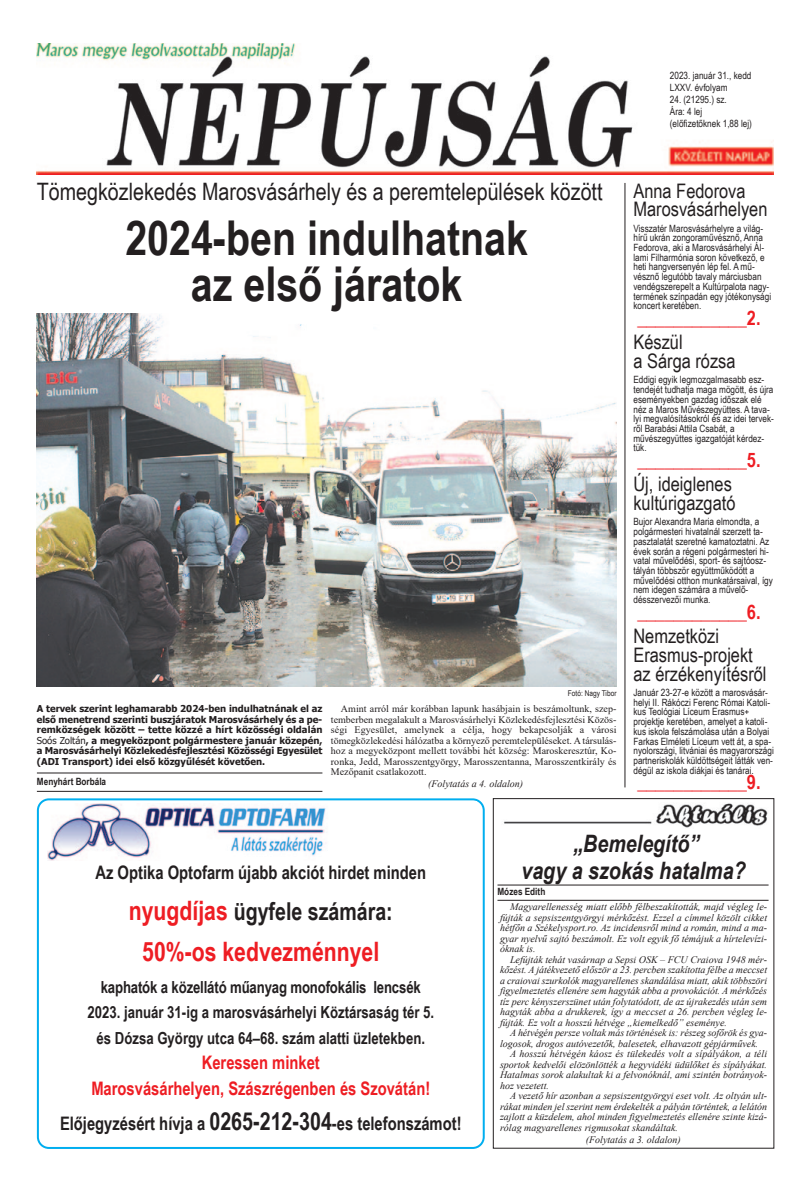
<style>
.page{position:relative;width:811px;height:1191px;background:#fff}
.page>*{position:absolute;margin:0;border:0;box-sizing:border-box;transform-origin:0 0}
.t1{font:700 48px/46px "Arial Narrow";color:#231f20;text-align:center}
.t2{font:700 26.7px "Arial Narrow";color:#ee1d23}
.t3{font:700 24.7px "Arial Narrow";color:#231f20}
.t4{font:24px "Arial Narrow";color:#231f20}
.t5{font:italic 700 24px/27px "Arial Narrow";color:#231f20;text-align:center}
.t6{font:20px/18.7px "Arial Narrow";color:#231f20}
.t7{font:700 20px "Arial Narrow";color:#ee1d23}
.t8{font:700 18.6px "Arial Narrow";color:#231f20}
.t9{font:700 18.6px/25.5px "Arial Narrow";color:#ee1d23;text-align:center}
.t10{font:700 16.6px/25.5px "Arial Narrow";color:#231f20;text-align:center}
.t11{font:italic 10px/10.5px "Times New Roman";color:#231f20;text-align:justify}
.t12{font:10px/9.7px "Arial Narrow";color:#231f20}
.t13{font:10px/10.5px "Times New Roman";letter-spacing:.005em;color:#231f20;text-align:justify}
.t14{font:700 10px "Arial Narrow";color:#231f20}
.t15{font:700 9.5px/10.5px "Tahoma";color:#231f20;text-align:justify}
.t16{font:8px "Arial Narrow";color:#231f20}
.s1{font-weight:400}
.s2{font-size:26.7px;color:#ee1d23}
.s3{font-size:24.8px}
</style>
<div class="page">
<img style="left:37px;top:44px;width:737px;height:130px">
<div style="left:493px;top:798px;width:281px;height:350px;border:1px solid #231f20"></div>
<hr style="left:497px;top:900px;width:271px;height:1px;background:#231f20">
<hr style="left:497px;top:885px;width:271px;height:1px;background:#231f20">
<img style="left:504px;top:803px;width:264px;height:25px">
<hr style="left:37px;top:791px;width:285px;height:1px;background:#231f20">
<hr style="left:37px;top:773px;width:285px;height:1px;background:#231f20">
<hr style="left:625px;top:183px;width:1px;height:604px;background:#231f20">
<img style="left:36px;top:313px;width:580px;height:373px">
<svg style="left:37px;top:798px;width:448px;height:351px"></svg>
<div style="left:48px;top:801px;width:428px;height:59px;background:#fff"></div>
<img style="left:48px;top:803px;width:278px;height:57px">
<p class="t12" style="left:670px;top:70px;width:83px">2023. január 31., kedd</p>
<p class="t12" style="left:670px;top:82px;width:59px">LXXV. évfolyam</p>
<p class="t12" style="left:670px;top:94px;width:58px">24. (21295.) sz.</p>
<p class="t12" style="left:670px;top:106px;width:34px">Ára: 4 lej</p>
<p class="t12" style="left:670px;top:118px;width:84px">(előfizetőknek 1,88 lej)</p>
<p class="t4" style="left:37px;top:178px;width:567px">Tömegközlekedés Marosvásárhely és a peremtelepülések között</p>
<p class="t1" style="left:125px;top:214px;width:404px">2024-ben indulhatnak az első járatok</p>
<p class="t16" style="left:568px;top:688px;width:50px">Fotó: Nagy Tibor</p>
<p class="t15" style="left:37px;top:703px;width:287px">A tervek szerint leghamarabb 2024-ben indulhatnának el az első menetrend szerinti buszjáratok Marosvásárhely és a pe&shy;remközségek között – tette közzé a hírt közösségi oldalán <span class="s1">Soós Zoltán</span>, a megyeközpont polgármestere január közepén, a Marosvásárhelyi Közlekedésfejlesztési Közösségi Egyesület (ADI Transport) idei első közgyűlését követően.</p>
<p class="t13" style="left:331px;top:703px;width:287px;text-indent:10px">Amint arról már korábban lapunk hasábjain is beszámoltunk, szep&shy;temberben megalakult a Marosvásárhelyi Közlekedésfejlesztési Közös&shy;ségi Egyesület, amelynek a célja, hogy bekapcsolják a városi tömegközlekedési hálózatba a környező peremtelepüléseket. A társulás&shy;hoz a megyeközpont mellett további hét község: Maroskeresztúr, Ko&shy;ronka, Jedd, Marosszentgyörgy, Marosszentanna, Marosszentkirály és Mezőpanit csatlakozott.</p>
<p class="t14" style="left:37px;top:775px;width:71px">Menyhárt Borbála</p>
<p class="t11" style="left:428px;top:778px;width:97px">(Folytatás a 4. oldalon)</p>
<p class="t6" style="left:633px;top:181px;width:135px">Anna Fedorova<br>Marosvásárhelyen</p>
<p class="t12" style="left:633px;top:223px;width:139px">Visszatér Marosvásárhelyre a világ&shy;hírű ukrán zongoraművésznő, Anna Fedorova, aki a Marosvásárhelyi Ál&shy;lami Filharmónia soron következő, e heti hangversenyén lép fel. A mű&shy;vésznő legutóbb tavaly márciusban vendégszerepelt a Kultúrpalota nagy&shy;termének színpadán egy jótékonysági koncert keretében.</p>
<p class="t7" style="left:637px;top:306px;width:125px">____________2.</p>
<p class="t6" style="left:633px;top:333px;width:104px">Készül<br>a Sárga rózsa</p>
<p class="t12" style="left:633px;top:375px;width:142px">Eddigi egyik legmozgalmasabb esz&shy;tendejét tudhatja maga mögött, és újra eseményekben gazdag időszak elé néz a Maros Művészegyüttes. A tava&shy;lyi megvalósításokról és az idei tervek&shy;ről Barabási Attila Csabát, a művészegyüttes igazgatóját kérdez&shy;tük.</p>
<p class="t7" style="left:637px;top:448px;width:125px">____________5.</p>
<p class="t6" style="left:633px;top:475px;width:104px">Új, ideiglenes kultúrigazgató</p>
<p class="t12" style="left:633px;top:517px;width:141px">Bujor Alexandra Maria elmondta, a polgármesteri hivatalnál szerzett ta&shy;pasztalatát szeretné kamatoztatni. Az évek során a régeni polgármesteri hi&shy;vatal művelődési, sport- és sajtóosz&shy;tályán többször együttműködött a művelődési otthon munkatársaival, így nem idegen számára a művelő&shy;désszervezői munka.</p>
<p class="t7" style="left:637px;top:600px;width:125px">____________6.</p>
<p class="t6" style="left:633px;top:626px;width:135px">Nemzetközi<br>Erasmus-projekt az érzékenyítésről</p>
<p class="t12" style="left:633px;top:687px;width:142px">Január 23-27-e között a marosvásár&shy;helyi II. Rákóczi Ferenc Római Katoli&shy;kus Teológiai Líceum Erasmus+ projektje keretében, amelyet a katoli&shy;kus iskola felszámolása után a Bolyai Farkas Elméleti Líceum vett át, a spa&shy;nyolországi, litvániai és magyarországi partneriskolák küldöttségeit látták ven&shy;dégül az iskola diákjai és tanárai.</p>
<p class="t7" style="left:637px;top:770px;width:125px">____________9.</p>
<p class="t8" style="left:95px;top:861px;width:332px">Az Optika Optofarm újabb akciót hirdet minden</p>
<p class="t3" style="left:129px;top:897px;width:265px"><span class="s2">nyugdíjas</span> ügyfele számára:</p>
<p class="t2" style="left:142px;top:936px;width:238px">50%-os kedvezménnyel</p>
<p class="t10" style="left:87px;top:974px;width:348px">kaphatók a közellátó műanyag monofokális lencsék<br>2023. január 31-ig a marosvásárhelyi Köztársaság tér 5. és Dózsa György utca 64–68. szám alatti üzletekben.</p>
<p class="t9" style="left:91px;top:1049px;width:340px">Keressen minket<br>Marosvásárhelyen, Szászrégenben és Szovátán!</p>
<p class="t8" style="left:60px;top:1112px;width:403px">Előjegyzésért hívja a <span class="s3">0265-212-304</span>-es telefonszámot!</p>
<p class="t5" style="left:521px;top:829px;width:226px">„Bemelegítő”<br>vagy a szokás hatalma?</p>
<p class="t11" style="left:500px;top:901px;width:268px;text-indent:10px">Magyarellenesség miatt előbb félbeszakították, majd végleg le&shy;fújták a sepsiszentgyörgyi mérkőzést. Ezzel a címmel közölt cikket hétfőn a Székelysport.ro. Az incidensről mind a román, mind a ma&shy;gyar nyelvű sajtó beszámolt. Ez volt egyik fő témájuk a hírtelevízi&shy;óknak is.</p>
<p class="t11" style="left:500px;top:954px;width:269px;text-indent:10px">Lefújták tehát vasárnap a Sepsi OSK – FCU Craiova 1948 mér&shy;kőzést. A játékvezető először a 23. percben szakította félbe a meccset a craiovai szurkolók magyarellenes skandálása miatt, akik többszöri figyelmeztetés ellenére sem hagyták abba a provokációt. A mérkőzés tíz perc kényszerszünet után folytatódott, de az újrakezdés után sem hagyták abba a drukkerek, így a meccset a 26. percben végleg le&shy;fújták. Ez volt a hosszú hétvége „kiemelkedő” eseménye.</p>
<p class="t11" style="left:500px;top:1027px;width:268px;text-indent:10px">A hétvégén persze voltak más történések is: részeg sofőrök és gya&shy;logosok, drogos autóvezetők, balesetek, elhavazott gépjárművek.</p>
<p class="t11" style="left:500px;top:1048px;width:268px;text-indent:10px">A hosszú hétvégén káosz és tülekedés volt a sípályákon, a téli sportok kedvelői elözönlötték a hegyvidéki üdülőket és sípályákat.<br>Hatalmas sorok alakultak ki a felvonóknál, ami szintén botrányok&shy;hoz vezetett.</p>
<p class="t11" style="left:500px;top:1090px;width:268px;text-indent:10px">A vezető hír azonban a sepsiszentgyörgyi eset volt. Az oltyán ult&shy;rákat minden jel szerint nem érdekelték a pályán történtek, a lelátón zajlott a küzdelem, ahol minden figyelmeztetés ellenére szinte kizá&shy;rólag magyarellenes rigmusokat skandáltak.</p>
<p class="t14" style="left:497px;top:886px;width:49px">Mózes Edith</p>
<p class="t11" style="left:586px;top:1134px;width:96px">(Folytatás a 3. oldalon)</p>
</div>
